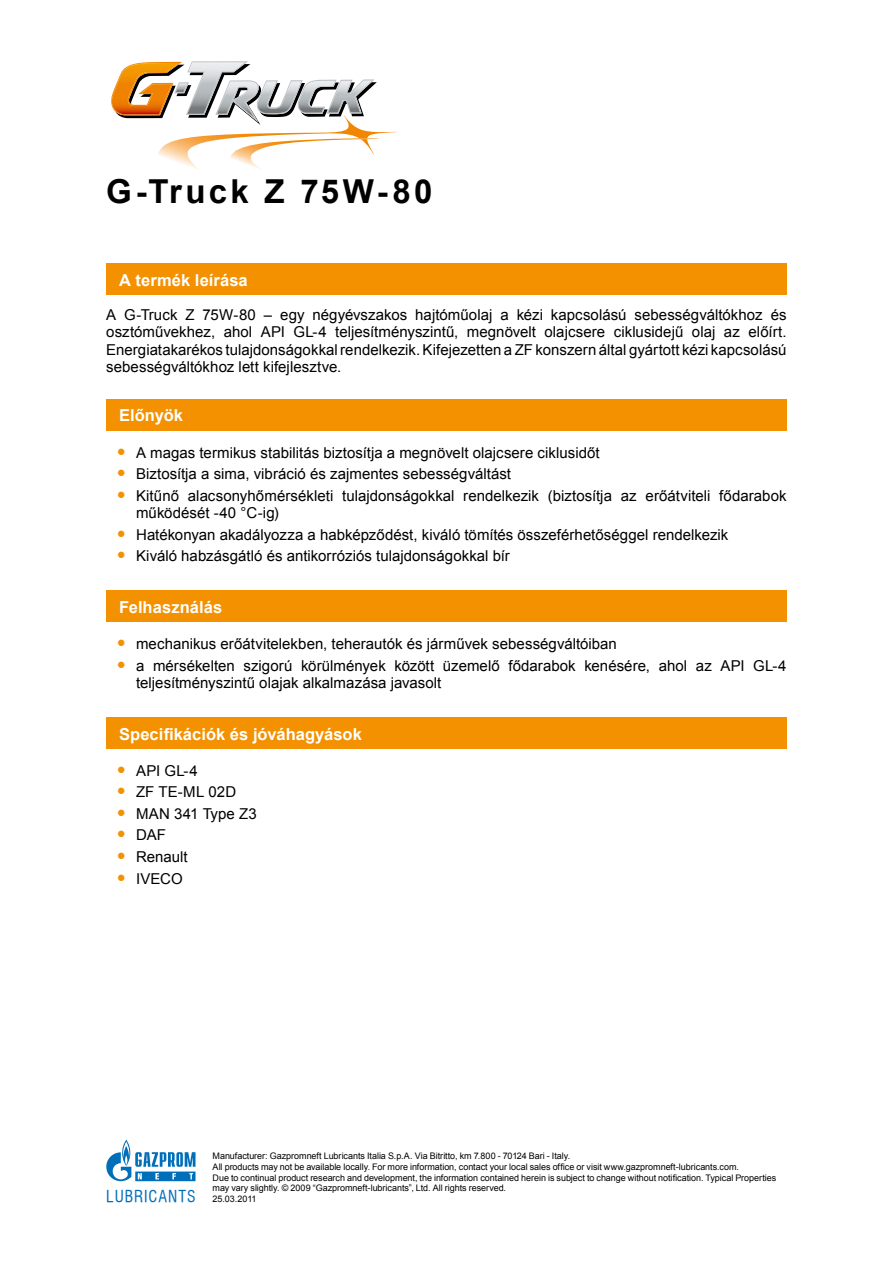
<style>
.page{position:relative;width:893px;height:1263px;background:#fff}
.page>*{position:absolute;margin:0;border:0;box-sizing:border-box;transform-origin:0 0}
.t1{font:700 33px "Arial";letter-spacing:.1em;color:#000}
.t2{font:700 16.5px "Arial";letter-spacing:.005em;color:#fff}
.t3{font:15.9px "Swiss 721 Cn PFL";letter-spacing:.055em;color:#006fba}
.t4{font:15px/17.2px "Arial";letter-spacing:.005em;color:#000}
.t5{font:9px/10.8px "Arial";letter-spacing:-.005em;color:#000}
.s1{font-size:25.5px;color:#f39100}
.s2{font-family:"Arial";font-size:9px;color:#000}
</style>
<div class="page">
<svg style="left:106px;top:1140px;width:89px;height:41px"></svg>
<svg style="left:111px;top:61px;width:286px;height:109px"></svg>
<img style="left:112px;top:63px;width:67px;height:50px">
<div style="left:106px;top:264px;width:681px;height:31px;background:#f39100"></div>
<div style="left:106px;top:399px;width:681px;height:32px;background:#f39100"></div>
<div style="left:106px;top:591px;width:681px;height:31px;background:#f39100"></div>
<div style="left:106px;top:717px;width:681px;height:32px;background:#f39100"></div>
<h1 class="t1" style="left:106px;top:169px;width:328px">G-Truck Z 75W-80</h1>
<p class="t2" style="left:119px;top:269px;width:130px">A termék leírása</p>
<p class="t4" style="left:106px;top:306px;width:682px;text-align:justify">A G-Truck Z 75W-80 – egy négyévszakos hajtóműolaj a kézi kapcsolású sebességváltókhoz és osztóművekhez, ahol API GL-4 teljesítményszintű, megnövelt olajcsere ciklusidejű olaj az előírt.<br>Energiatakarékos tulajdonságokkal rendelkezik. Kifejezetten a ZF konszern által gyártott kézi kapcsolású sebességváltókhoz lett kifejlesztve.</p>
<p class="t2" style="left:119px;top:405px;width:65px">Előnyök</p>
<p class="t4" style="left:117px;top:444px;width:484px"><span class="s1">•</span> A magas termikus stabilitás biztosítja a megnövelt olajcsere ciklusidőt</p>
<p class="t4" style="left:117px;top:465px;width:396px"><span class="s1">•</span> Biztosítja a sima, vibráció és zajmentes sebességváltást</p>
<p class="t4" style="left:136px;top:487px;width:652px;text-indent:-19px"><span class="s1">•</span> Kitűnő alacsonyhőmérsékleti tulajdonságokkal rendelkezik (biztosítja az erőátviteli fődarabok működését -40 °C-ig)</p>
<p class="t4" style="left:117px;top:526px;width:613px"><span class="s1">•</span> Hatékonyan akadályozza a habképződést, kiváló tömítés összeférhetőséggel rendelkezik</p>
<p class="t4" style="left:117px;top:547px;width:394px"><span class="s1">•</span> Kiváló habzásgátló és antikorróziós tulajdonságokkal bír</p>
<p class="t2" style="left:119px;top:596px;width:105px">Felhasználás</p>
<p class="t4" style="left:117px;top:635px;width:502px"><span class="s1">•</span> mechanikus erőátvitelekben, teherautók és járművek sebességváltóiban</p>
<p class="t4" style="left:136px;top:657px;width:652px;text-indent:-19px"><span class="s1">•</span> a mérsékelten szigorú körülmények között üzemelő fődarabok kenésére, ahol az API GL-4 teljesítményszintű olajak alkalmazása javasolt</p>
<p class="t2" style="left:119px;top:723px;width:244px">Specifikációk és jóváhagyások</p>
<p class="t4" style="left:117px;top:762px;width:82px"><span class="s1">•</span> API GL-4</p>
<p class="t4" style="left:117px;top:784px;width:121px"><span class="s1">•</span> ZF TE-ML 02D</p>
<p class="t4" style="left:117px;top:805px;width:141px"><span class="s1">•</span> MAN 341 Type Z3</p>
<p class="t4" style="left:117px;top:827px;width:51px"><span class="s1">•</span> DAF</p>
<p class="t4" style="left:117px;top:848px;width:72px"><span class="s1">•</span> Renault</p>
<p class="t4" style="left:117px;top:870px;width:67px"><span class="s1">•</span> IVECO</p>
<p class="t5" style="left:213px;top:1150px;width:565px">Мanufacturer: Gazpromneft Lubricants Italia S.p.A. Via Bitritto, km 7.800 - 70124 Bari - Italy.<br>All products may not be available locally. For more information, contact your local sales office or visit www.gazpromneft-lubricants.com.<br>Due to continual product research and development, the information contained herein is subject to change without notification. Typical Properties may vary slightly. © 2009 “Gazpromneft-lubricants”, Ltd. All rights reserved.</p>
<p class="t3" style="left:106px;top:1186px;width:152px">LUBRICANTS <span class="s2">25.03.2011</span></p>
</div>
